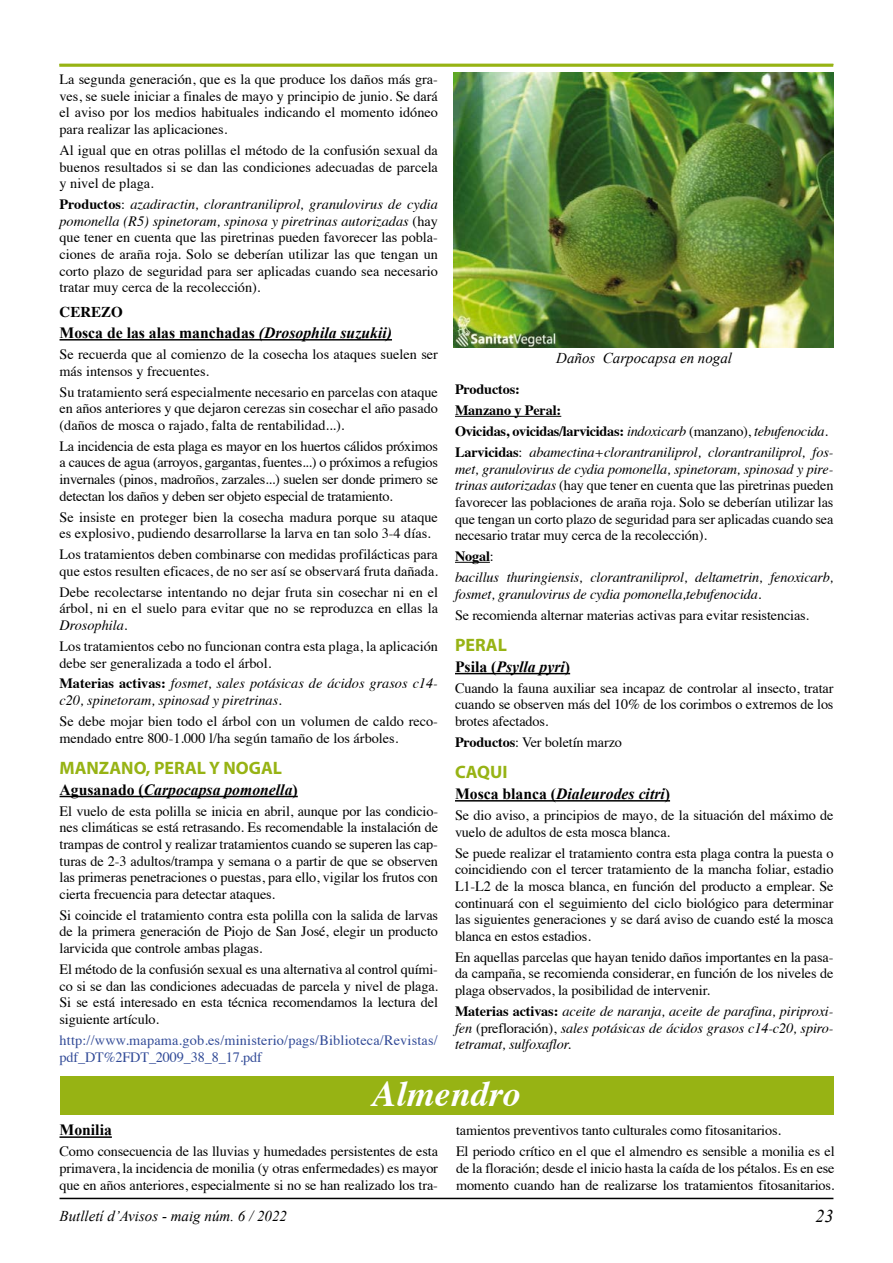
<style>
.page{position:relative;width:893px;height:1263px;background:#fff}
.page>*{position:absolute;margin:0;border:0;box-sizing:border-box;transform-origin:0 0}
.t1{font:italic 700 36px "Times";color:#fff}
.t2{font:700 18px "Myriad Pro";color:#97b314}
.t3{font:italic 18px "Times New Roman";color:#000}
.t4{font:italic 700 15.75px "Times New Roman";color:#000}
.t5{font:700 15.75px "Times New Roman";color:#000}
.t6{font:italic 15px "Times New Roman";color:#000}
.t7{font:700 15px "Times";color:#000}
.t8{font:14.25px/16.6px "Times";letter-spacing:-.01em;color:#000;text-align:justify}
.t9{font:italic 14.25px/20.9px "Times";letter-spacing:-.01em;color:#000}
.t10{font:14.25px/16.6px "Times";letter-spacing:.015em;color:#314a97}
.s1{font-weight:700}
.s2{font-style:italic}
.s3{font-weight:700;font-style:normal}
.s4{font-style:normal}
</style>
<div class="page">
<hr style="left:60px;top:1198px;width:773px;height:1px;background:#000">
<hr style="left:59px;top:64px;width:774px;height:3px;background:#97b314">
<hr style="left:60px;top:339px;width:332px;height:2px;background:#000">
<hr style="left:60px;top:796px;width:238px;height:1px;background:#000">
<hr style="left:455px;top:416px;width:106px;height:1px;background:#000">
<hr style="left:455px;top:562px;width:35px;height:1px;background:#000">
<hr style="left:455px;top:673px;width:115px;height:1px;background:#000">
<hr style="left:455px;top:800px;width:215px;height:1px;background:#000">
<img style="left:454px;top:72px;width:380px;height:275px">
<div style="left:60px;top:1076px;width:773px;height:38px;background:#97b314"></div>
<hr style="left:60px;top:1136px;width:52px;height:2px;background:#000">
<p class="t8" style="left:60px;top:70px;width:380px">La segunda generación, que es la que produce los daños más gra&shy;ves, se suele iniciar a finales de mayo y principio de junio. Se dará el aviso por los medios habituales indicando el momento idóneo para realizar las aplicaciones.</p>
<p class="t8" style="left:60px;top:141px;width:380px">Al igual que en otras polillas el método de la confusión sexual da buenos resultados si se dan las condiciones adecuadas de parcela y nivel de plaga.</p>
<p class="t8" style="left:60px;top:195px;width:380px"><span class="s1">Productos</span>: <span class="s2">azadiractin, clorantraniliprol, granulovirus de cydia pomonella (R5) spinetoram, spinosa y piretrinas autorizadas</span> (hay que tener en cuenta que las piretrinas pueden favorecer las pobla&shy;ciones de araña roja. Solo se deberían utilizar las que tengan un corto plazo de seguridad para ser aplicadas cuando sea necesario tratar muy cerca de la recolección).</p>
<p class="t7" style="left:60px;top:298px;width:65px">CEREZO</p>
<p class="t5" style="left:60px;top:324px;width:334px">Mosca de las alas manchadas <span class="s2">(Drosophila suzukii)</span></p>
<p class="t8" style="left:60px;top:345px;width:380px">Se recuerda que al comienzo de la cosecha los ataques suelen ser más intensos y frecuentes.</p>
<p class="t8" style="left:60px;top:382px;width:380px">Su tratamiento será especialmente necesario en parcelas con ataque en años anteriores y que dejaron cerezas sin cosechar el año pasado (daños de mosca o rajado, falta de rentabilidad...).</p>
<p class="t8" style="left:60px;top:436px;width:380px">La incidencia de esta plaga es mayor en los huertos cálidos próximos a cauces de agua (arroyos, gargantas, fuentes...) o próximos a refugios invernales (pinos, madroños, zarzales...) suelen ser donde primero se detectan los daños y deben ser objeto especial de tratamiento.</p>
<p class="t8" style="left:60px;top:507px;width:380px">Se insiste en proteger bien la cosecha madura porque su ataque es explosivo, pudiendo desarrollarse la larva en tan solo 3-4 días.</p>
<p class="t8" style="left:60px;top:545px;width:380px">Los tratamientos deben combinarse con medidas profilácticas para que estos resulten eficaces, de no ser así se observará fruta dañada.</p>
<p class="t8" style="left:60px;top:582px;width:380px">Debe recolectarse intentando no dejar fruta sin cosechar ni en el árbol, ni en el suelo para evitar que no se reproduzca en ellas la <span class="s2">Drosophila</span>.</p>
<p class="t8" style="left:60px;top:636px;width:380px">Los tratamientos cebo no funcionan contra esta plaga, la aplicación debe ser generalizada a todo el árbol.</p>
<p class="t9" style="left:60px;top:674px;width:380px;line-height:16.6px"><span class="s3">Materias activas:</span> fosmet, sales potásicas de ácidos grasos c14- c20, spinetoram, spinosad y piretrinas.</p>
<p class="t8" style="left:60px;top:712px;width:380px">Se debe mojar bien todo el árbol con un volumen de caldo reco&shy;mendado entre 800-1.000 l/ha según tamaño de los árboles.</p>
<p class="t2" style="left:60px;top:756px;width:224px">MANZANO, PERAL Y NOGAL</p>
<p class="t4" style="left:60px;top:781px;width:240px"><span class="s4">Agusanado (</span>Carpocapsa pomonella<span class="s4">)</span></p>
<p class="t8" style="left:60px;top:801px;width:380px">El vuelo de esta polilla se inicia en abril, aunque por las condicio&shy;nes climáticas se está retrasando. Es recomendable la instalación de trampas de control y realizar tratamientos cuando se superen las cap&shy;turas de 2-3 adultos/trampa y semana o a partir de que se observen las primeras penetraciones o puestas, para ello, vigilar los frutos con cierta frecuencia para detectar ataques.</p>
<p class="t8" style="left:60px;top:905px;width:380px">Si coincide el tratamiento contra esta polilla con la salida de larvas de la primera generación de Piojo de San José, elegir un producto larvicida que controle ambas plagas.</p>
<p class="t8" style="left:60px;top:960px;width:380px">El método de la confusión sexual es una alternativa al control quími&shy;co si se dan las condiciones adecuadas de parcela y nivel de plaga.<br>Si se está interesado en esta técnica recomendamos la lectura del siguiente artículo.</p>
<p class="t10" style="left:60px;top:1030px;width:380px">http://www.mapama.gob.es/ministerio/pags/Biblioteca/Revistas/ pdf_DT%2FDT_2009_38_8_17.pdf</p>
<p class="t6" style="left:556px;top:350px;width:177px">Daños Carpocapsa en nogal</p>
<p class="t9" style="left:455px;top:378px;width:380px"><span class="s3">Productos:<br>Manzano y Peral:<br>Ovicidas, ovicidas/larvicidas:</span> indoxicarb <span class="s4">(manzano),</span> tebufenocida.<br><span class="s3">Larvicidas</span><span class="s4">:</span> abamectina+clorantraniliprol, clorantraniliprol, fos-</p>
<p class="t8" style="left:455px;top:459px;width:380px"><span class="s2">met, granulovirus de cydia pomonella, spinetoram, spinosad y pire&shy;trinas autorizadas</span> (hay que tener en cuenta que las piretrinas pueden favorecer las poblaciones de araña roja. Solo se deberían utilizar las que tengan un corto plazo de seguridad para ser aplicadas cuando sea necesario tratar muy cerca de la recolección).</p>
<p class="t9" style="left:455px;top:545px;width:380px"><span class="s3">Nogal</span><span class="s4">:<br></span>bacillus thuringiensis, clorantraniliprol, deltametrin, fenoxicarb,</p>
<p class="t9" style="left:455px;top:583px;width:308px">fosmet, granulovirus de cydia pomonella,tebufenocida.</p>
<p class="t8" style="left:455px;top:605px;width:356px">Se recomienda alternar materias activas para evitar resistencias.</p>
<p class="t2" style="left:455px;top:633px;width:53px">PERAL</p>
<p class="t4" style="left:455px;top:658px;width:117px"><span class="s4">Psila (</span>Psylla pyri<span class="s4">)</span></p>
<p class="t8" style="left:455px;top:678px;width:380px">Cuando la fauna auxiliar sea incapaz de controlar al insecto, tratar cuando se observen más del 10% de los corimbos o extremos de los brotes afectados.</p>
<p class="t8" style="left:455px;top:733px;width:169px"><span class="s1">Productos</span>: Ver boletín marzo</p>
<p class="t2" style="left:455px;top:760px;width:54px">CAQUI</p>
<p class="t4" style="left:455px;top:785px;width:217px"><span class="s4">Mosca blanca (</span>Dialeurodes citri<span class="s4">)</span></p>
<p class="t8" style="left:455px;top:806px;width:380px">Se dio aviso, a principios de mayo, de la situación del máximo de vuelo de adultos de esta mosca blanca.</p>
<p class="t8" style="left:455px;top:843px;width:380px">Se puede realizar el tratamiento contra esta plaga contra la puesta o coincidiendo con el tercer tratamiento de la mancha foliar, estadio L1-L2 de la mosca blanca, en función del producto a emplear. Se continuará con el seguimiento del ciclo biológico para determinar las siguientes generaciones y se dará aviso de cuando esté la mosca blanca en estos estadios.</p>
<p class="t8" style="left:455px;top:947px;width:380px">En aquellas parcelas que hayan tenido daños importantes en la pasa&shy;da campaña, se recomienda considerar, en función de los niveles de plaga observados, la posibilidad de intervenir.</p>
<p class="t9" style="left:455px;top:1002px;width:380px;line-height:16.6px;text-align:justify"><span class="s3">Materias activas:</span> aceite de naranja, aceite de parafina, piriproxi&shy;fen <span class="s4">(prefloración),</span> sales potásicas de ácidos grasos c14-c20, spiro&shy;tetramat, sulfoxaflor.</p>
<h1 class="t1" style="left:372px;top:1060px;width:150px">Almendro</h1>
<p class="t5" style="left:60px;top:1121px;width:54px">Monilia</p>
<p class="t8" style="left:60px;top:1142px;width:380px">Como consecuencia de las lluvias y humedades persistentes de esta primavera, la incidencia de monilia (y otras enfermedades) es mayor que en años anteriores, especialmente si no se han realizado los tra-</p>
<p class="t8" style="left:456px;top:1119px;width:380px;line-height:20.9px">tamientos preventivos tanto culturales como fitosanitarios.<br>El periodo crítico en el que el almendro es sensible a monilia es el</p>
<p class="t8" style="left:456px;top:1159px;width:380px">de la floración; desde el inicio hasta la caída de los pétalos. Es en ese momento cuando han de realizarse los tratamientos fitosanitarios.</p>
<p class="t6" style="left:60px;top:1207px;width:229px">Butlletí d’Avisos - maig núm. 6 / 2022</p>
<p class="t3" style="left:815px;top:1206px;width:19px">23</p>
</div>
